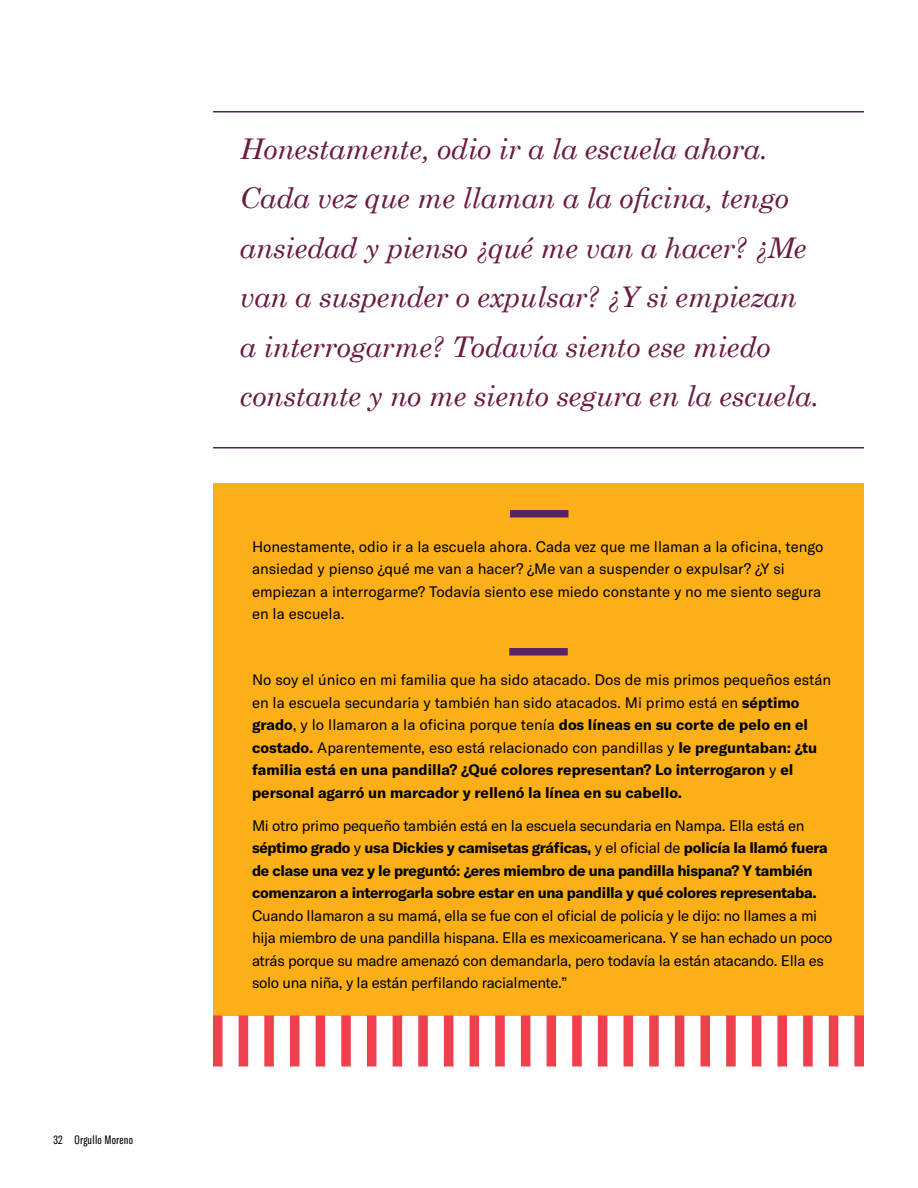
<style>
.page{position:relative;width:918px;height:1188px;background:#fff}
.page>*{position:absolute;margin:0;border:0;box-sizing:border-box;transform-origin:0 0}
.t1{font:italic 28.5px/49.5px "Century Schoolbook";letter-spacing:-.01em;color:#691b40}
.t2{font:15px/22.5px "GT America";letter-spacing:-.01em;color:#000}
.t3{font:extra-condensed 12px "GT America";letter-spacing:.02em;color:#000}
.s1{font-weight:700}
</style>
<div class="page">
<div style="left:213px;top:483px;width:651px;height:533px;background:#fcaf17"></div>
<hr style="left:213px;top:111px;width:651px;height:1px;background:#562566">
<hr style="left:213px;top:447px;width:651px;height:1px;background:#562566">
<div style="left:510px;top:510px;width:58px;height:8px;background:#562566"></div>
<div style="left:509px;top:648px;width:59px;height:8px;background:#562566"></div>
<div style="left:213px;top:1016px;width:10px;height:50px;background:#ef404e"></div>
<div style="left:239px;top:1016px;width:9px;height:50px;background:#ef404e"></div>
<div style="left:264px;top:1016px;width:10px;height:50px;background:#ef404e"></div>
<div style="left:290px;top:1016px;width:10px;height:50px;background:#ef404e"></div>
<div style="left:316px;top:1016px;width:9px;height:50px;background:#ef404e"></div>
<div style="left:341px;top:1016px;width:10px;height:50px;background:#ef404e"></div>
<div style="left:367px;top:1016px;width:9px;height:50px;background:#ef404e"></div>
<div style="left:393px;top:1016px;width:9px;height:50px;background:#ef404e"></div>
<div style="left:418px;top:1016px;width:10px;height:50px;background:#ef404e"></div>
<div style="left:444px;top:1016px;width:9px;height:50px;background:#ef404e"></div>
<div style="left:470px;top:1016px;width:9px;height:50px;background:#ef404e"></div>
<div style="left:495px;top:1016px;width:10px;height:50px;background:#ef404e"></div>
<div style="left:521px;top:1016px;width:9px;height:50px;background:#ef404e"></div>
<div style="left:547px;top:1016px;width:9px;height:50px;background:#ef404e"></div>
<div style="left:572px;top:1016px;width:10px;height:50px;background:#ef404e"></div>
<div style="left:598px;top:1016px;width:9px;height:50px;background:#ef404e"></div>
<div style="left:624px;top:1016px;width:9px;height:50px;background:#ef404e"></div>
<div style="left:649px;top:1016px;width:10px;height:50px;background:#ef404e"></div>
<div style="left:675px;top:1016px;width:9px;height:50px;background:#ef404e"></div>
<div style="left:701px;top:1016px;width:9px;height:50px;background:#ef404e"></div>
<div style="left:726px;top:1016px;width:10px;height:50px;background:#ef404e"></div>
<div style="left:752px;top:1016px;width:9px;height:50px;background:#ef404e"></div>
<div style="left:777px;top:1016px;width:10px;height:50px;background:#ef404e"></div>
<div style="left:803px;top:1016px;width:10px;height:50px;background:#ef404e"></div>
<div style="left:829px;top:1016px;width:9px;height:50px;background:#ef404e"></div>
<div style="left:854px;top:1016px;width:10px;height:50px;background:#ef404e"></div>
<p class="t3" style="left:53px;top:1132px;width:81px">32 Orgullo Moreno</p>
<p class="t1" style="left:240px;top:123px;width:581px">Honestamente, odio ir a la escuela ahora.<br>Cada vez que me llaman a la oficina, tengo ansiedad y pienso ¿qué me van a hacer? ¿Me van a suspender o expulsar? ¿Y si empiezan a interrogarme? Todavía siento ese miedo constante y no me siento segura en la escuela.</p>
<p class="t2" style="left:252px;top:535px;width:573px">Honestamente, odio ir a la escuela ahora. Cada vez que me llaman a la oficina, tengo ansiedad y pienso ¿qué me van a hacer? ¿Me van a suspender o expulsar? ¿Y si empiezan a interrogarme? Todavía siento ese miedo constante y no me siento segura en la escuela.</p>
<p class="t2" style="left:252px;top:669px;width:581px">No soy el único en mi familia que ha sido atacado. Dos de mis primos pequeños están en la escuela secundaria y también han sido atacados. Mi primo está en <span class="s1">séptimo grado</span>, y lo llamaron a la oficina porque tenía <span class="s1">dos líneas en su corte de pelo en el costado.</span> Aparentemente, eso está relacionado con pandillas y <span class="s1">le preguntaban: ¿tu familia está en una pandilla? ¿Qué colores representan? Lo interrogaron</span> y <span class="s1">el personal agarró un marcador y rellenó la línea en su cabello.</span></p>
<p class="t2" style="left:252px;top:814px;width:582px">Mi otro primo pequeño también está en la escuela secundaria en Nampa. Ella está en <span class="s1">séptimo grado</span> y <span class="s1">usa Dickies y camisetas gráficas,</span> y el oficial de <span class="s1">policía la llamó fuera de clase una vez y le preguntó: ¿eres miembro de una pandilla hispana? Y también comenzaron a interrogarla sobre estar en una pandilla y qué colores representaba.<br></span>Cuando llamaron a su mamá, ella se fue con el oficial de policía y le dijo: no llames a mi hija miembro de una pandilla hispana. Ella es mexicoamericana. Y se han echado un poco atrás porque su madre amenazó con demandarla, pero todavía la están atacando. Ella es solo una niña, y la están perfilando racialmente.”</p>
</div>
